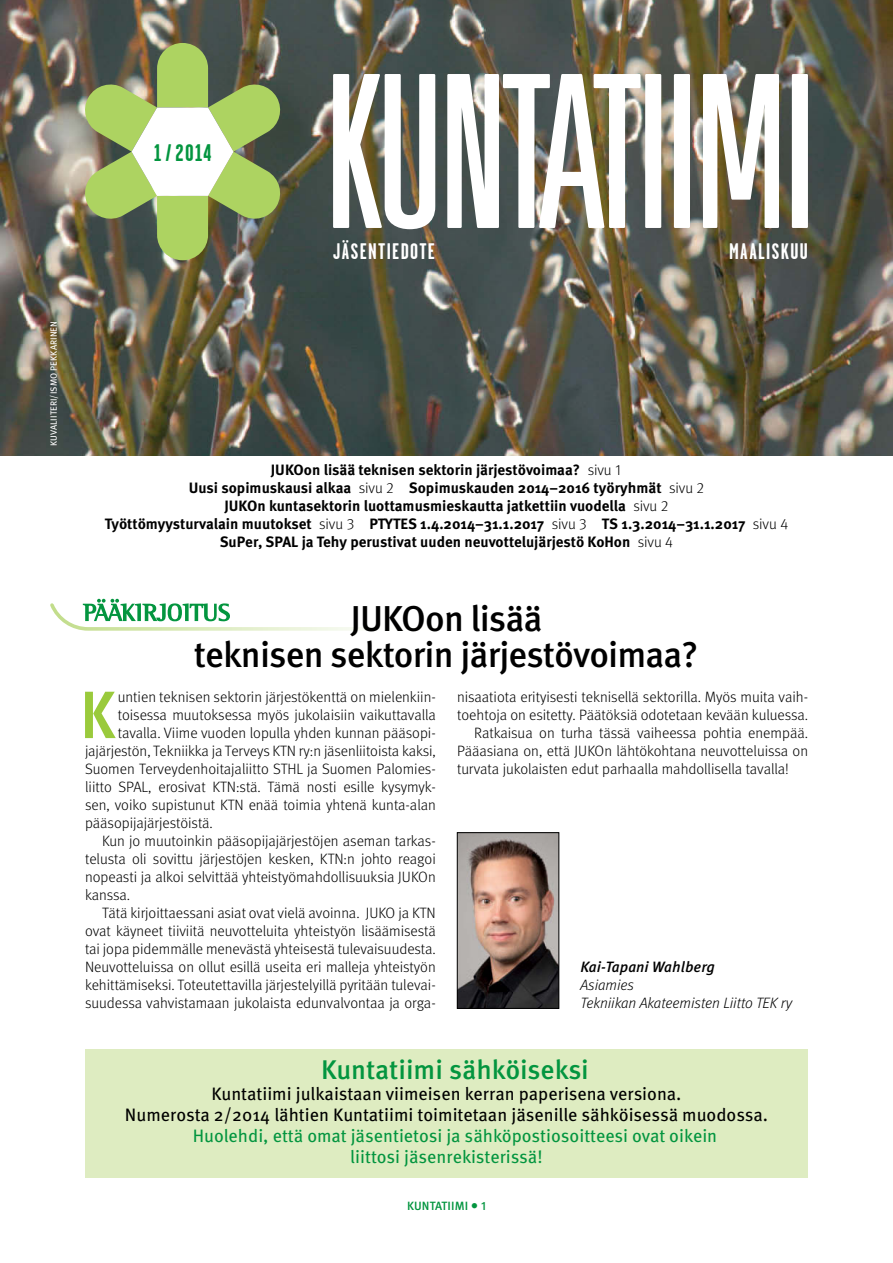
<style>
.page{position:relative;width:893px;height:1263px;background:#fff}
.page>*{position:absolute;margin:0;border:0;box-sizing:border-box;transform-origin:0 0}
.leipis_met_10_12_ANF{font:700 67.05px "Meta Cond OT";color:#9aca3c}
.ots_met_2{font:500 36px/36px "Meta OT";letter-spacing:-.025em;color:#000;text-align:center}
.leipis_met_10_12{font:500 27px "Meta OT";color:#03953f}
.t1{font:700 24px "Garage Gothic";color:#03953f}
.t2{font:700 22.5px "Garage Gothic";letter-spacing:.06em;color:#fff}
.leipis_met_10_12-2{font:18px/21px "Meta OT";color:#000;text-align:center}
.leipis_met_10_12-3{font:18px/21px "Meta OT";color:#03953f}
.leipis_met_10_12-4{font:300 15px/18px "Meta OT";letter-spacing:-.005em;color:#000;text-align:justify}
.leipis_met_10_12_ANF-2{font:300 15px "Meta OT";letter-spacing:-.005em;color:#000}
.leipis_met_10_12_EI{font:700 15px/18px "Meta OT";color:#000;text-align:center}
.kirjoittaja_met_tied{font:italic 300 15px "Meta OT";color:#000}
.kirjoittaja_met_medi{font:italic 500 15px "Meta OT";color:#000}
.leipis_met_10_12_EI-2{font:500 12px "Meta OT";letter-spacing:.01em;color:#03953f}
.kuvaaja_6_8_EI_SIS{font:9px "Meta OT";letter-spacing:.01em;color:#fff}
.s1{font-weight:300}
.s2{font-size:15px}
</style>
<div class="page">
<div style="left:85px;top:1050px;width:723px;height:128px;background:#deecc1"></div>
<img style="left:0;top:0;width:893px;height:456px">
<svg style="left:50px;top:599px;width:313px;height:32px"></svg>
<img style="left:81px;top:43px;width:203px;height:217px">
<img style="left:703px;top:74px;width:76px;height:154px">
<svg style="left:333px;top:74px;width:102px;height:155px"></svg>
<svg style="left:447px;top:74px;width:193px;height:154px"></svg>
<div style="left:645px;top:74px;width:16px;height:154px;background:#fff"></div>
<div style="left:674px;top:74px;width:16px;height:154px;background:#fff"></div>
<div style="left:792px;top:74px;width:16px;height:154px;background:#fff"></div>
<img style="left:459px;top:834px;width:98px;height:172px">
<div style="left:457px;top:832px;width:102px;height:176px;border:1px solid #000"></div>
<p class="t1" style="left:154px;top:140px;width:59px">1 / 2014</p>
<p class="kuvaaja_6_8_EI_SIS" style="left:48px;top:446px;width:127px;rotate:-90deg">KUVALIITERI/ISMO PEKKARINEN</p>
<p class="t2" style="left:333px;top:239px;width:103px">JÄSENTIEDOTE</p>
<p class="t2" style="left:729px;top:239px;width:80px">MAALISKUU</p>
<p class="leipis_met_10_12_EI" style="left:271px;top:461px;width:353px">JUKOon lisää teknisen sektorin järjestövoimaa? <span class="s1">sivu 1</span></p>
<p class="leipis_met_10_12_EI" style="left:105px;top:479px;width:685px">Uusi sopimuskausi alkaa <span class="s1">sivu 2</span> Sopimuskauden 2014–2016 työryhmät <span class="s1">sivu 2<br></span>JUKOn kuntasektorin luottamusmieskautta jatkettiin vuodella <span class="s1">sivu 2<br></span>Työttömyysturvalain muutokset <span class="s1">sivu 3</span> PTYTES 1.4.2014–31.1.2017 <span class="s1">sivu 3</span> TS 1.3.2014–31.1.2017 <span class="s1">sivu 4<br></span>SuPer, SPAL ja Tehy perustivat uuden neuvottelujärjestö KoHon <span class="s1">sivu 4</span></p>
<p class="ots_met_2" style="left:194px;top:601px;width:506px">JUKOon lisää<br>teknisen sektorin järjestövoimaa?</p>
<p class="leipis_met_10_12_ANF" style="left:80px;top:672px;width:36px">K</p>
<p class="leipis_met_10_12_ANF-2" style="left:118px;top:688px;width:319px">untien teknisen sektorin järjestökenttä on mielenkiin-</p>
<p class="leipis_met_10_12_ANF-2" style="left:118px;top:706px;width:319px">toisessa muutoksessa myös jukolaisiin vaikuttavalla</p>
<p class="leipis_met_10_12_ANF-2" style="left:118px;top:724px;width:319px">tavalla. Viime vuoden lopulla yhden kunnan pääsopi-</p>
<p class="leipis_met_10_12_ANF-2" style="left:85px;top:742px;width:352px">jajärjestön, Tekniikka ja Terveys KTN ry:n jäsenliitoista kaksi,</p>
<p class="leipis_met_10_12_ANF-2" style="left:85px;top:760px;width:352px">Suomen Terveydenhoitajaliitto STHL ja Suomen Palomies-</p>
<p class="leipis_met_10_12_ANF-2" style="left:85px;top:778px;width:352px">liitto SPAL, erosivat KTN:stä. Tämä nosti esille kysymyk-</p>
<p class="leipis_met_10_12_ANF-2" style="left:85px;top:796px;width:352px">sen, voiko supistunut KTN enää toimia yhtenä kunta-alan</p>
<p class="leipis_met_10_12_ANF-2" style="left:85px;top:814px;width:129px">pääsopijajärjestöistä.</p>
<p class="leipis_met_10_12-4" style="left:85px;top:832px;width:352px;text-indent:17px">Kun jo muutoinkin pääsopijajärjestöjen aseman tarkas&shy;telusta oli sovittu järjestöjen kesken, KTN:n johto reagoi nopeasti ja alkoi selvittää yhteistyömahdollisuuksia JUKOn kanssa.</p>
<p class="leipis_met_10_12-4" style="left:85px;top:904px;width:352px;text-indent:17px">Tätä kirjoittaessani asiat ovat vielä avoinna. JUKO ja KTN ovat käyneet tiiviitä neuvotteluita yhteistyön lisäämisestä tai jopa pidemmälle menevästä yhteisestä tulevaisuudesta.<br>Neuvotteluissa on ollut esillä useita eri malleja yhteistyön kehittämiseksi. Toteutettavilla järjestelyillä pyritään tulevai&shy;suudessa vahvistamaan jukolaista edunvalvontaa ja orga-</p>
<p class="leipis_met_10_12-4" style="left:457px;top:688px;width:352px">nisaatiota erityisesti teknisellä sektorilla. Myös muita vaih&shy;toehtoja on esitetty. Päätöksiä odotetaan kevään kuluessa.</p>
<p class="leipis_met_10_12-4" style="left:457px;top:724px;width:352px;text-indent:17px">Ratkaisua on turha tässä vaiheessa pohtia enempää.<br>Pääasiana on, että JUKOn lähtökohtana neuvotteluissa on turvata jukolaisten edut parhaalla mahdollisella tavalla!</p>
<p class="kirjoittaja_met_medi" style="left:580px;top:958px;width:136px">Kai-Tapani Wahlberg</p>
<p class="kirjoittaja_met_tied" style="left:580px;top:976px;width:55px">Asiamies</p>
<p class="kirjoittaja_met_tied" style="left:580px;top:994px;width:213px">Tekniikan Akateemisten Liitto TEK ry</p>
<p class="leipis_met_10_12" style="left:321px;top:1052px;width:269px">Kuntatiimi sähköiseksi</p>
<p class="leipis_met_10_12-2" style="left:125px;top:1083px;width:645px">Kuntatiimi julkaistaan viimeisen kerran paperisena versiona.<br>Numerosta 2/2014 lähtien Kuntatiimi toimitetaan jäsenille sähköisessä muodossa.</p>
<p class="leipis_met_10_12-3" style="left:350px;top:1125px;width:368px;text-indent:-158px">Huolehdi, että omat jäsentietosi ja sähköpostiosoitteesi ovat oikein liittosi jäsenrekisterissä!</p>
<p class="leipis_met_10_12_EI-2" style="left:407px;top:1198px;width:80px">KUNTATIIMI <span class="s2">•</span> 1</p>
</div>
